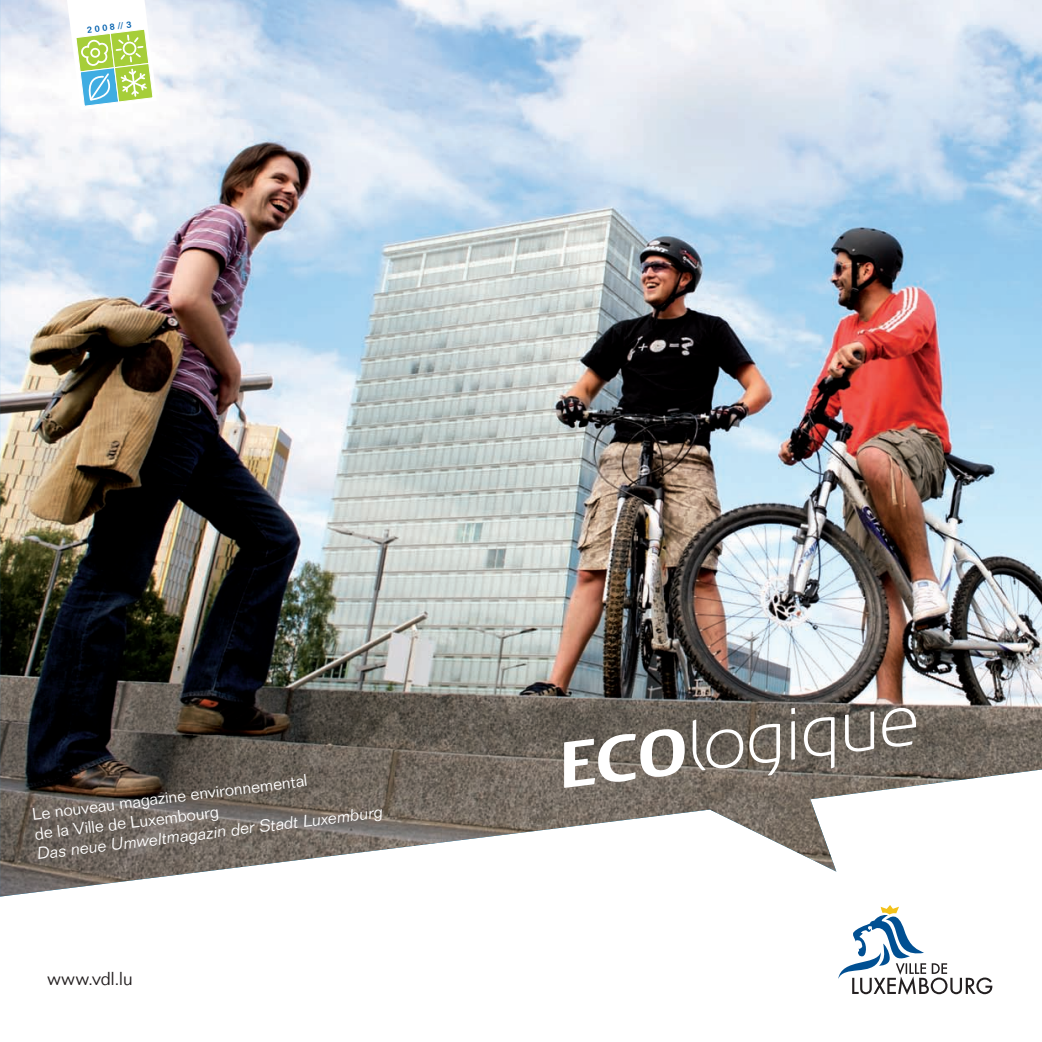
<style>
.page{position:relative;width:1042px;height:1042px;background:#fff}
.page>*{position:absolute;margin:0;border:0;box-sizing:border-box;transform-origin:0 0}
.t1{font:300 18.38px "Folio Std";letter-spacing:.005em;color:#231f20}
.t2{font:300 16.62px/19.9px "Folio Std";color:#fff}
.t3{font:italic 300 16.62px "Folio BT";color:#fff}
.t4{font:500 8.92px "Folio Std";color:#0160ae}
</style>
<div class="page">
<img style="left:0;top:0;width:1041px;height:896px">
<svg style="left:838px;top:905px;width:154px;height:90px"></svg>
<svg style="left:67px;top:0;width:90px;height:110px"></svg>
<svg style="left:564px;top:728px;width:121px;height:60px"></svg>
<svg style="left:749px;top:724px;width:31px;height:51px"></svg>
<svg style="left:791px;top:708px;width:4px;height:52px"></svg>
<svg style="left:804px;top:717px;width:30px;height:51px"></svg>
<svg style="left:845px;top:711px;width:29px;height:41px"></svg>
<svg style="left:882px;top:707px;width:34px;height:41px"></svg>
<svg style="left:692px;top:719px;width:51px;height:51px"></svg>
<p class="t4" style="left:86px;top:25px;width:46px;rotate:-7deg">2008//3</p>
<p class="t2" style="left:31px;top:804px;width:278px;rotate:-7deg">Le nouveau magazine environnemental de la Ville de Luxembourg</p>
<p class="t3" style="left:36px;top:843px;width:350px;rotate:-7deg">Das neue Umweltmagazin der Stadt Luxemburg</p>
<p class="t1" style="left:47px;top:967px;width:87px">www.vdl.lu</p>
</div>
